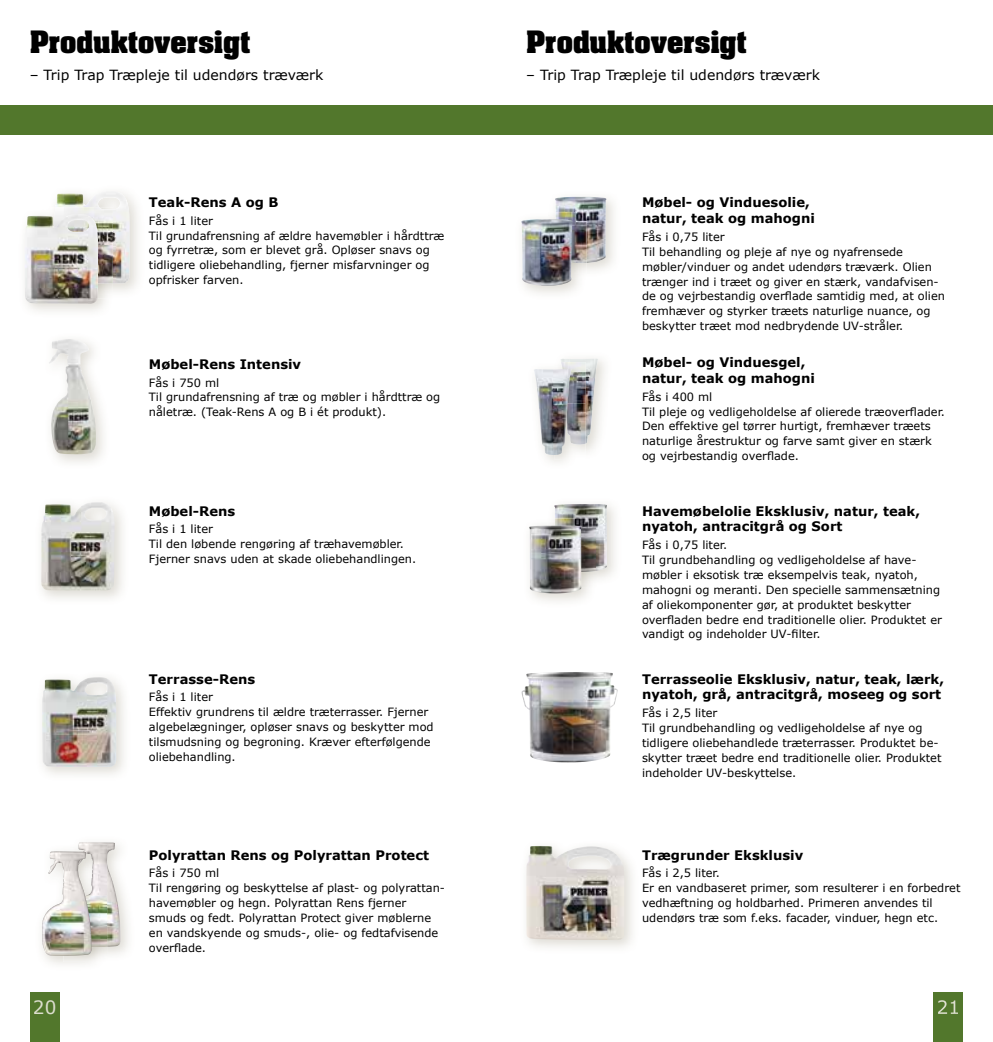
<style>
.page{position:relative;width:993px;height:1042px;background:#fff}
.page>*{position:absolute;margin:0;border:0;box-sizing:border-box;transform-origin:0 0}
.t1{font:700 26.25px "Aachen CE";color:#000}
.t2{font:18.38px "Verdana";color:#dcdece}
.t3{font:14px "Verdana";color:#000}
.t4{font:700 13.12px/15.8px "Verdana";color:#000}
.t5{font:11.38px/14.9px "Verdana";color:#000}
</style>
<div class="page">
<div style="left:0;top:105px;width:496px;height:30px;background:#52772c"></div>
<div style="left:30px;top:992px;width:30px;height:50px;background:#52772c"></div>
<img style="left:41px;top:502px;width:82px;height:97px">
<img style="left:68px;top:502px;width:29px;height:13px">
<img style="left:42px;top:677px;width:82px;height:98px">
<img style="left:78px;top:677px;width:21px;height:7px">
<img style="left:113px;top:197px;width:25px;height:95px">
<img style="left:56px;top:191px;width:73px;height:92px">
<img style="left:54px;top:207px;width:59px;height:76px">
<img style="left:25px;top:214px;width:73px;height:90px">
<img style="left:79px;top:842px;width:42px;height:105px">
<img style="left:49px;top:340px;width:47px;height:114px">
<img style="left:77px;top:844px;width:30px;height:52px">
<img style="left:92px;top:896px;width:15px;height:51px">
<img style="left:42px;top:851px;width:50px;height:105px">
<div style="left:496px;top:105px;width:496px;height:30px;background:#52772c"></div>
<div style="left:933px;top:992px;width:29px;height:50px;background:#52772c"></div>
<svg style="left:938px;top:1000px;width:19px;height:14px"></svg>
<img style="left:555px;top:197px;width:51px;height:66px">
<img style="left:555px;top:212px;width:31px;height:51px">
<img style="left:521px;top:219px;width:51px;height:67px">
<img style="left:606px;top:504px;width:1px;height:63px">
<img style="left:554px;top:504px;width:52px;height:67px">
<img style="left:531px;top:587px;width:58px;height:14px">
<img style="left:549px;top:519px;width:46px;height:68px">
<img style="left:554px;top:519px;width:31px;height:53px">
<img style="left:529px;top:525px;width:31px;height:65px">
<img style="left:524px;top:672px;width:48px;height:18px">
<img style="left:560px;top:359px;width:38px;height:84px">
<img style="left:561px;top:362px;width:24px;height:41px">
<img style="left:571px;top:403px;width:14px;height:41px">
<img style="left:533px;top:369px;width:38px;height:86px">
<img style="left:526px;top:846px;width:98px;height:94px">
<h1 class="t1" style="left:30px;top:23px;width:222px">Produktoversigt</h1>
<p class="t3" style="left:30px;top:66px;width:295px">– Trip Trap Træpleje til udendørs træværk</p>
<h1 class="t1" style="left:526px;top:23px;width:222px">Produktoversigt</h1>
<p class="t3" style="left:526px;top:66px;width:295px">– Trip Trap Træpleje til udendørs træværk</p>
<p class="t4" style="left:149px;top:194px;width:131px">Teak-Rens A og B</p>
<p class="t5" style="left:149px;top:213px;width:297px">Fås i 1 liter<br>Til grundafrensning af ældre havemøbler i hårdttræ og fyrre træ, som er blevet grå. Opløser snavs og tidligere oliebehandling, fjerner misfarvninger og opfrisker farven.</p>
<p class="t4" style="left:149px;top:356px;width:154px">Møbel-Rens Intensiv</p>
<p class="t5" style="left:149px;top:375px;width:293px">Fås i 750 ml<br>Til grundafrensning af træ og møbler i hårdttræ og nåletræ. (Teak-Rens A og B i ét produkt).</p>
<p class="t4" style="left:641px;top:194px;width:174px">Møbel- og Vinduesolie, natur, teak og mahogni</p>
<p class="t5" style="left:641px;top:229px;width:304px">Fås i 0,75 liter<br>Til behandling og pleje af nye og nyafrensede møbler/vinduer og andet udendørs træværk. Olien trænger ind i træet og giver en stærk, vandafvisen&shy;de og vejrbestandig overflade samtidig med, at olien fremhæver og styrker træets naturlige nuance, og beskytter træet mod nedbrydende UV-stråler.</p>
<p class="t4" style="left:641px;top:354px;width:174px">Møbel- og Vinduesgel, natur, teak og mahogni</p>
<p class="t5" style="left:641px;top:389px;width:304px">Fås i 400 ml<br>Til pleje og vedligeholdelse af olierede træoverflader.<br>Den effektive gel tørrer hurtigt, fremhæver træets naturlige årestruktur og farve samt giver en stærk og vejrbestandig overflade.</p>
<p class="t4" style="left:149px;top:503px;width:88px">Møbel-Rens</p>
<p class="t5" style="left:149px;top:522px;width:269px">Fås i 1 liter<br>Til den løbende rengøring af træhavemøbler.<br>Fjerner snavs uden at skade oliebehandlingen.</p>
<p class="t4" style="left:641px;top:503px;width:279px">Havemøbelolie Eksklusiv, natur, teak, nyatoh, antracitgrå og Sort</p>
<p class="t5" style="left:641px;top:537px;width:301px">Fås i 0,75 liter.<br>Til grundbehandling og vedligeholdelse af have&shy;møbler i eksotisk træ eksempelvis teak, nyatoh, mahogni og meranti. Den specielle sammensætning af oliekomponenter gør, at produktet beskytter overfladen bedre end traditionelle olier. Produktet er vandigt og indeholder UV-filter.</p>
<p class="t4" style="left:149px;top:670px;width:108px">Terrasse-Rens</p>
<p class="t5" style="left:149px;top:689px;width:286px">Fås i 1 liter<br>Effektiv grundrens til ældre træterrasser. Fjerner algebelægninger, opløser snavs og beskytter mod tilsmudsning og begroning. Kræver efterfølgende oliebehandling.</p>
<p class="t4" style="left:641px;top:670px;width:303px">Terrasseolie Eksklusiv, natur, teak, lærk, nyatoh, grå, antracitgrå, moseeg og sort</p>
<p class="t5" style="left:641px;top:705px;width:301px">Fås i 2,5 liter<br>Til grundbehandling og vedligeholdelse af nye og tidligere oliebehandlede træterrasser. Produktet be&shy;skytter træet bedre end traditionelle olier. Produktet indeholder UV-beskyttelse.</p>
<p class="t4" style="left:149px;top:846px;width:281px">Polyrattan Rens og Polyrattan Protect</p>
<p class="t5" style="left:149px;top:865px;width:297px">Fås i 750 ml<br>Til rengøring og beskyttelse af plast- og polyrattan&shy;havemøbler og hegn. Polyrattan Rens fjerner smuds og fedt. Polyrattan Protect giver møblerne en vand skyende og smuds-, olie- og fedtafvisende overflade.</p>
<p class="t4" style="left:641px;top:846px;width:163px">Trægrunder Eksklusiv</p>
<p class="t5" style="left:641px;top:865px;width:320px">Fås i 2,5 liter.<br>Er en vandbaseret primer, som resulterer i en forbedret vedhæftning og holdbarhed. Primeren anvendes til udendørs træ som f.eks. facader, vinduer, hegn etc.</p>
<h2 class="t2" style="left:33px;top:994px;width:25px">20</h2>
</div>
